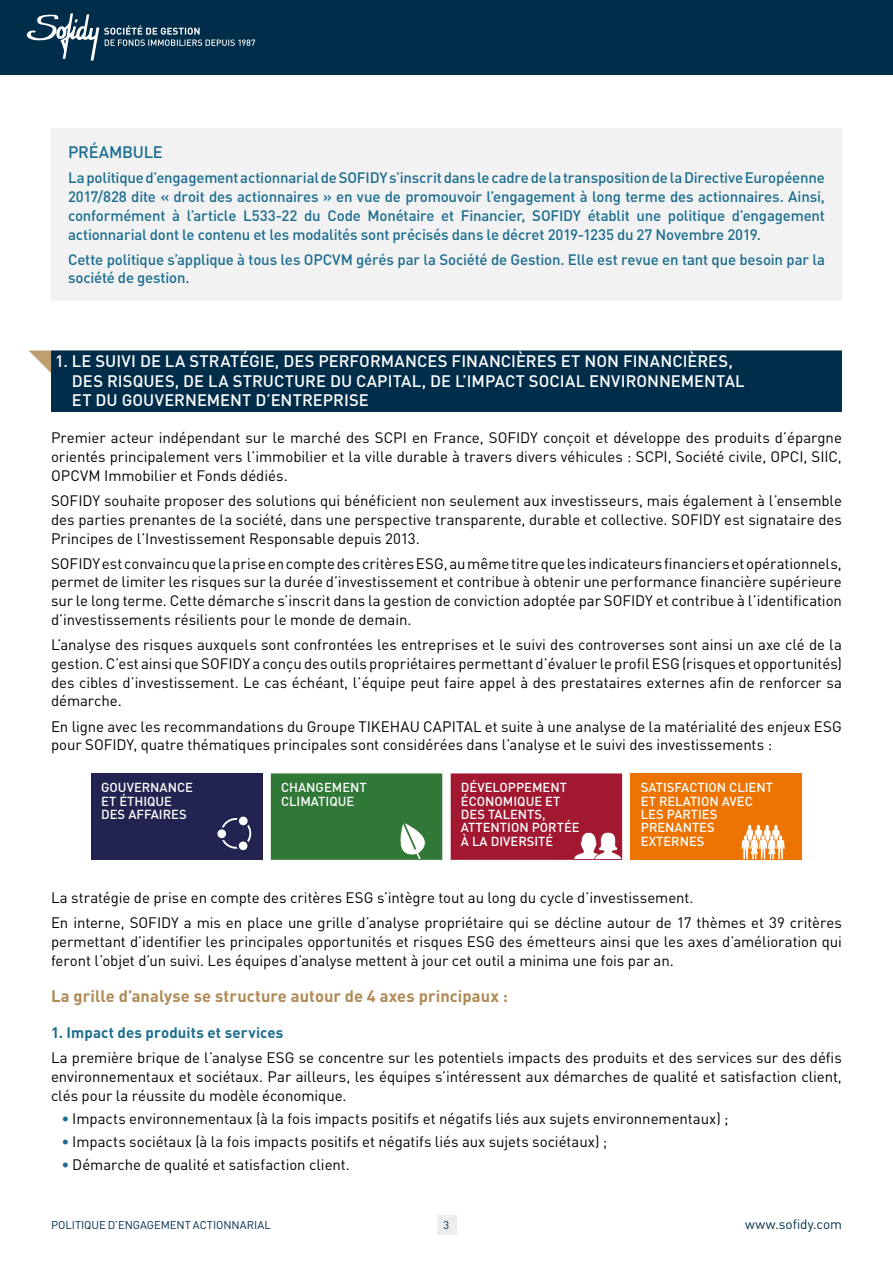
<style>
.page{position:relative;width:893px;height:1263px;background:#fff}
.page>*{position:absolute;margin:0;border:0;box-sizing:border-box;transform-origin:0 0}
.t1{font:500 16.5px/19.5px "DIN";color:#fff}
.t2{font:700 16.5px "DIN";letter-spacing:.005em;color:#b08a54}
.t3{font:500 16.5px "DIN";letter-spacing:-.015em;color:#1a6d8f}
.t4{font:15px/18.8px "DIN";letter-spacing:-.005em;color:#000;text-align:justify}
.t5{font:500 15px/18.8px "DIN";letter-spacing:-.015em;color:#1a6d8f;text-align:justify}
.t6{font:700 15px "DIN";letter-spacing:.01em;color:#1a6d8f}
.t7{font:13.5px "DIN";color:#002d4a}
.t8{font:500 12.9px/13.4px "DIN";color:#fff}
.t9{font:11.25px "DIN";letter-spacing:-.005em;color:#002d4a}
.s1{color:#1a6d8f}
</style>
<div class="page">
<div style="left:0;top:0;width:893px;height:74px;background:#002d4a"></div>
<div style="left:51px;top:350px;width:791px;height:62px;background:#002d4a"></div>
<svg style="left:29px;top:350px;width:22px;height:23px"></svg>
<div style="left:631px;top:773px;width:171px;height:87px;background:#ee7402"></div>
<svg style="left:741px;top:824px;width:45px;height:36px"></svg>
<div style="left:91px;top:773px;width:171px;height:87px;background:#232352"></div>
<div style="left:221px;top:818px;width:30px;height:31px;border:2px solid #fff;border-radius:50%"></div>
<svg style="left:217px;top:827px;width:10px;height:13px"></svg>
<svg style="left:237px;top:839px;width:13px;height:12px"></svg>
<svg style="left:237px;top:816px;width:13px;height:11px"></svg>
<svg style="left:451px;top:773px;width:171px;height:87px;background:#a6253b"></svg>
<div style="left:271px;top:773px;width:171px;height:87px;background:#2f7836"></div>
<div style="left:437px;top:1216px;width:19px;height:19px;background:#ededed"></div>
<svg style="left:27px;top:13px;width:228px;height:48px"></svg>
<div style="left:51px;top:128px;width:791px;height:172px;background:#f2f2f2"></div>
<p class="t3" style="left:68px;top:142px;width:96px">PRÉAMBULE</p>
<p class="t5" style="left:68px;top:168px;width:758px">La politique d’engagement actionnarial de SOFIDY s’inscrit dans le cadre de la transposition de la Directive Européenne 2017/828 dite « droit des actionnaires » en vue de promouvoir l’engagement à long terme des actionnaires. Ainsi, conformément à l’article L533-22 du Code Monétaire et Financier, SOFIDY établit une politique d’engagement actionnarial dont le contenu et les modalités sont précisés dans le décret 2019-1235 du 27 Novembre 2019.</p>
<p class="t5" style="left:68px;top:249px;width:758px">Cette politique s’applique à tous les OPCVM gérés par la Société de Gestion. Elle est revue en tant que besoin par la société de gestion.</p>
<p class="t1" style="left:72px;top:351px;width:674px;text-indent:-17px">1. LE SUIVI DE LA STRATÉGIE, DES PERFORMANCES FINANCIÈRES ET NON FINANCIÈRES,<br>DES RISQUES, DE LA STRUCTURE DU CAPITAL, DE L’IMPACT SOCIAL ENVIRONNEMENTAL<br>ET DU GOUVERNEMENT D’ENTREPRISE</p>
<p class="t4" style="left:51px;top:428px;width:792px">Premier acteur indépendant sur le marché des SCPI en France, SOFIDY conçoit et développe des produits d’épargne orientés principalement vers l’immobilier et la ville durable à travers divers véhicules : SCPI, Société civile, OPCI, SIIC, OPCVM Immobilier et Fonds dédiés.</p>
<p class="t4" style="left:51px;top:491px;width:792px">SOFIDY souhaite proposer des solutions qui bénéficient non seulement aux investisseurs, mais également à l’ensemble des parties prenantes de la société, dans une perspective transparente, durable et collective. SOFIDY est signataire des Principes de l’Investissement Responsable depuis 2013.</p>
<p class="t4" style="left:51px;top:554px;width:792px">SOFIDY est convaincu que la prise en compte des critères ESG, au même titre que les indicateurs financiers et opérationnels, permet de limiter les risques sur la durée d’investissement et contribue à obtenir une performance financière supérieure sur le long terme. Cette démarche s’inscrit dans la gestion de conviction adoptée par SOFIDY et contribue à l’identification d’investissements résilients pour le monde de demain.</p>
<p class="t4" style="left:51px;top:635px;width:792px">L’analyse des risques auxquels sont confrontées les entreprises et le suivi des controverses sont ainsi un axe clé de la gestion. C’est ainsi que SOFIDY a conçu des outils propriétaires permettant d’évaluer le profil ESG (risques et opportunités) des cibles d’investissement. Le cas échéant, l’équipe peut faire appel à des prestataires externes afin de renforcer sa démarche.</p>
<p class="t4" style="left:51px;top:716px;width:792px">En ligne avec les recommandations du Groupe TIKEHAU CAPITAL et suite à une analyse de la matérialité des enjeux ESG pour SOFIDY, quatre thématiques principales sont considérées dans l’analyse et le suivi des investissements :</p>
<p class="t8" style="left:101px;top:780px;width:93px">GOUVERNANCE<br>ET ÉTHIQUE<br>DES AFFAIRES</p>
<p class="t8" style="left:281px;top:780px;width:87px">CHANGEMENT<br>CLIMATIQUE</p>
<p class="t8" style="left:461px;top:780px;width:120px">DÉVELOPPEMENT<br>ÉCONOMIQUE ET<br>DES TALENTS,<br>ATTENTION PORTÉE<br>À LA DIVERSITÉ</p>
<p class="t8" style="left:641px;top:780px;width:134px">SATISFACTION CLIENT<br>ET RELATION AVEC<br>LES PARTIES<br>PRENANTES<br>EXTERNES</p>
<p class="t4" style="left:51px;top:885px;width:792px;line-height:25.2px">La stratégie de prise en compte des critères ESG s’intègre tout au long du cycle d’investissement.<br>En interne, SOFIDY a mis en place une grille d’analyse propriétaire qui se décline autour de 17 thèmes et 39 critères</p>
<p class="t4" style="left:51px;top:932px;width:792px">permettant d’identifier les principales opportunités et risques ESG des émetteurs ainsi que les axes d’amélioration qui feront l’objet d’un suivi. Les équipes d’analyse mettent à jour cet outil a minima une fois par an.</p>
<p class="t2" style="left:51px;top:986px;width:458px">La grille d’analyse se structure autour de 4 axes principaux :</p>
<p class="t6" style="left:51px;top:1023px;width:234px">1. Impact des produits et services</p>
<p class="t4" style="left:51px;top:1048px;width:792px">La première brique de l’analyse ESG se concentre sur les potentiels impacts des produits et des services sur des défis environnementaux et sociétaux. Par ailleurs, les équipes s’intéressent aux démarches de qualité et satisfaction client, clés pour la réussite du modèle économique.</p>
<p class="t4" style="left:62px;top:1109px;width:669px"><span class="s1">•</span> Impacts environnementaux (à la fois impacts positifs et négatifs liés aux sujets environnementaux) ;</p>
<p class="t4" style="left:62px;top:1132px;width:547px"><span class="s1">•</span> Impacts sociétaux (à la fois impacts positifs et négatifs liés aux sujets sociétaux) ;</p>
<p class="t4" style="left:62px;top:1155px;width:287px"><span class="s1">•</span> Démarche de qualité et satisfaction client.</p>
<p class="t9" style="left:51px;top:1218px;width:221px">POLITIQUE D’ENGAGEMENT ACTIONNARIAL</p>
<p class="t7" style="left:745px;top:1216px;width:98px">www.sofidy.com</p>
<p class="t9" style="left:444px;top:1218px;width:7px">3</p>
</div>
